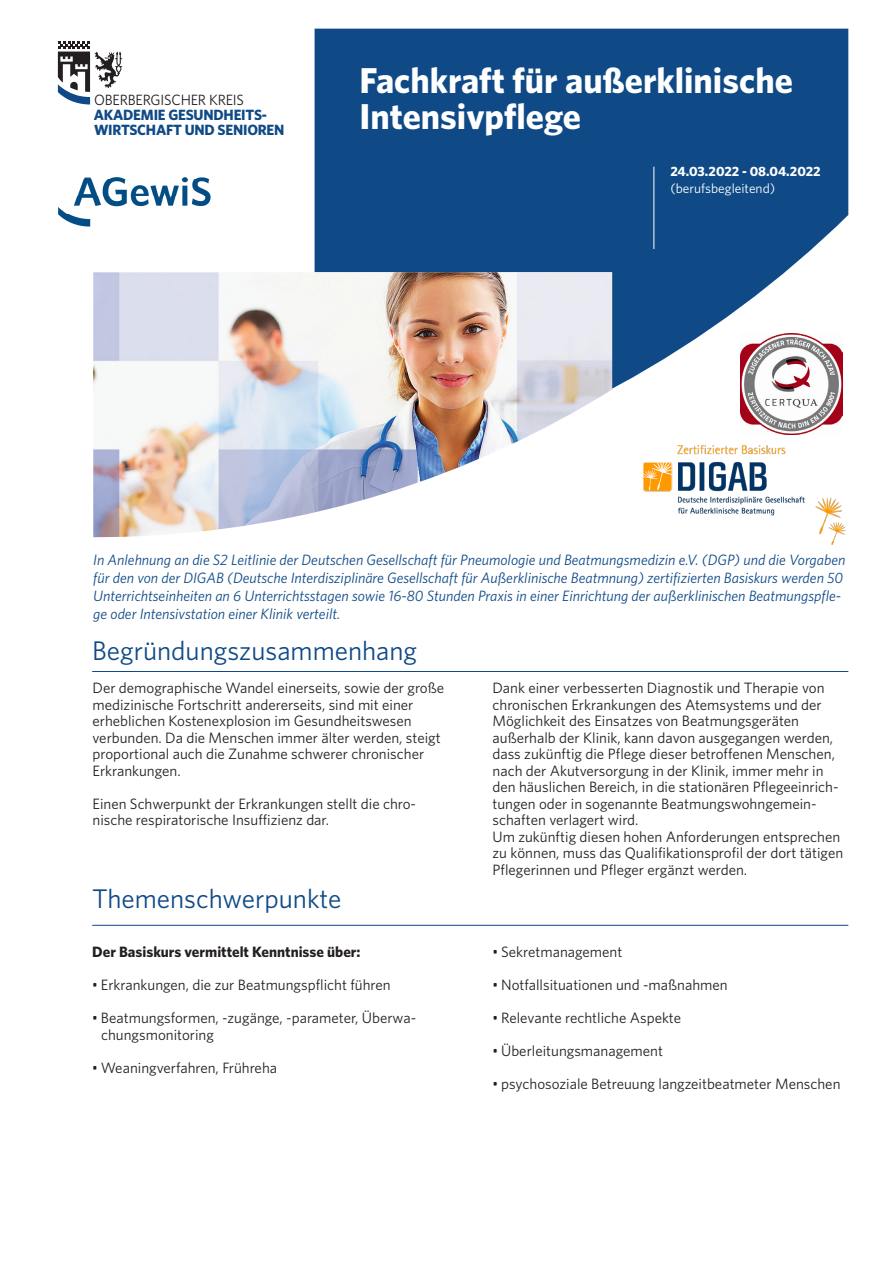
<style>
.page{position:relative;width:893px;height:1263px;background:#fff}
.page>*{position:absolute;margin:0;border:0;box-sizing:border-box;transform-origin:0 0}
.t1{font:700 36px "Whitney";color:#fff}
.t2{font:27px "Whitney";color:#0f4a87}
.Fließtext{font:15px/16.5px "Whitney";color:#231f20}
.t3{font:italic 15px/18px "Whitney";color:#0f4a87}
.Fließtext-2{font:15px/16.5px "Whitney";color:#231f20;scale:.9 1}
.Fließtext-3{font:700 15px "Whitney";color:#231f20}
.t4{font:700 14.85px "Whitney";letter-spacing:-.015em;color:#0f4a87}
.t5{font:14.85px "Whitney";letter-spacing:-.015em;color:#231f20}
.t6{font:700 13.5px "Whitney";letter-spacing:-.005em;color:#fff}
.t7{font:13.5px "Whitney";color:#fff}
</style>
<div class="page">
<hr style="left:92px;top:671px;width:756px;height:1px;background:#0f4a87">
<svg style="left:315px;top:29px;width:533px;height:388px;fill:#0f4a87"></svg>
<hr style="left:653px;top:167px;width:1px;height:82px;background:#fff">
<hr style="left:92px;top:925px;width:756px;height:1px;background:#0f4a87">
<img style="left:93px;top:272px;width:519px;height:265px">
<img style="left:741px;top:333px;width:102px;height:102px">
<img style="left:643px;top:445px;width:203px;height:99px">
<svg style="left:58px;top:41px;width:64px;height:63px"></svg>
<img style="left:58px;top:177px;width:153px;height:50px">
<p class="t5" style="left:94px;top:91px;width:151px">OBERBERGISCHER KREIS</p>
<p class="t4" style="left:94px;top:106px;width:175px">AKADEMIE GESUNDHEITS-</p>
<p class="t4" style="left:94px;top:121px;width:192px">WIRTSCHAFT UND SENIOREN</p>
<p class="t1" style="left:359px;top:59px;width:435px">Fachkraft für außerklinische</p>
<p class="t1" style="left:359px;top:95px;width:223px">Intensivpflege</p>
<p class="t6" style="left:670px;top:164px;width:152px">24.03.2022 - 08.04.2022</p>
<p class="t7" style="left:670px;top:180px;width:106px">(berufsbegleitend)</p>
<p class="t3" style="left:93px;top:550px;width:754px">In Anlehnung an die S2 Leitlinie der Deutschen Gesellschaft für Pneumologie und Beatmungsmedizin e.V. (DGP) und die Vorgaben für den von der DIGAB (Deutsche Interdisziplinäre Gesellschaft für Außerklinische Beatmnung) zertifizierten Basiskurs werden 50<br>Unterrichtseinheiten an 6 Unterrichtsstagen sowie 16-80 Stunden Praxis in einer Einrichtung der außerklinischen Beatmungspfle&shy;ge oder Intensivstation einer Klinik verteilt.</p>
<p class="t2" style="left:92px;top:635px;width:326px">Begründungszusammenhang</p>
<p class="Fließtext" style="left:92px;top:679px;width:353px">Der demographische Wandel einerseits, sowie der große medizinische Fortschritt andererseits, sind mit einer erheblichen Kostenexplosion im Gesundheitswesen verbunden. Da die Menschen immer älter werden, steigt proportional auch die Zunahme schwerer chronischer Erkrankungen.</p>
<p class="Fließtext" style="left:92px;top:795px;width:325px">Einen Schwerpunkt der Erkrankungen stellt die chro&shy;nische respiratorische Insuffizienz dar.</p>
<p class="t2" style="left:92px;top:882px;width:251px">Themenschwerpunkte</p>
<p class="Fließtext-3" style="left:92px;top:943px;width:270px">Der Basiskurs vermittelt Kenntnisse über:</p>
<p class="Fließtext-2" style="left:92px;top:976px;width:333px">• Erkrankungen, die zur Beatmungspflicht führen</p>
<p class="Fließtext-2" style="left:101px;top:1009px;width:352px;text-indent:-9px">• Beatmungsformen, -zugänge, -parameter, Überwa&shy;chungsmonitoring</p>
<p class="Fließtext-2" style="left:92px;top:1059px;width:207px">• Weaningverfahren, Frühreha</p>
<p class="Fließtext" style="left:492px;top:679px;width:348px">Dank einer verbesserten Diagnostik und Therapie von chronischen Erkrankungen des Atemsystems und der Möglichkeit des Einsatzes von Beatmungsgeräten außerhalb der Klinik, kann davon ausgegangen werden, dass zukünftig die Pflege dieser betroffenen Menschen, nach der Akutversorgung in der Klinik, immer mehr in den häuslichen Bereich, in die stationären Pflegeeinrich&shy;tungen oder in sogenannte Beatmungswohngemein&shy;schaften verlagert wird.</p>
<p class="Fließtext" style="left:492px;top:828px;width:352px">Um zukünftig diesen hohen Anforderungen entsprechen zu können, muss das Qualifikationsprofil der dort tätigen<br>Pflegerinnen und Pfleger ergänzt werden.</p>
<p class="Fließtext-2" style="left:492px;top:943px;width:146px">• Sekretmanagement</p>
<p class="Fließtext-2" style="left:492px;top:976px;width:263px">• Notfallsituationen und -maßnahmen</p>
<p class="Fließtext-2" style="left:492px;top:1009px;width:211px">• Relevante rechtliche Aspekte</p>
<p class="Fließtext-2" style="left:492px;top:1042px;width:191px">• Überleitungsmanagement</p>
<p class="Fließtext-2" style="left:492px;top:1075px;width:388px">• psychosoziale Betreuung langzeitbeatmeter Menschen</p>
</div>
